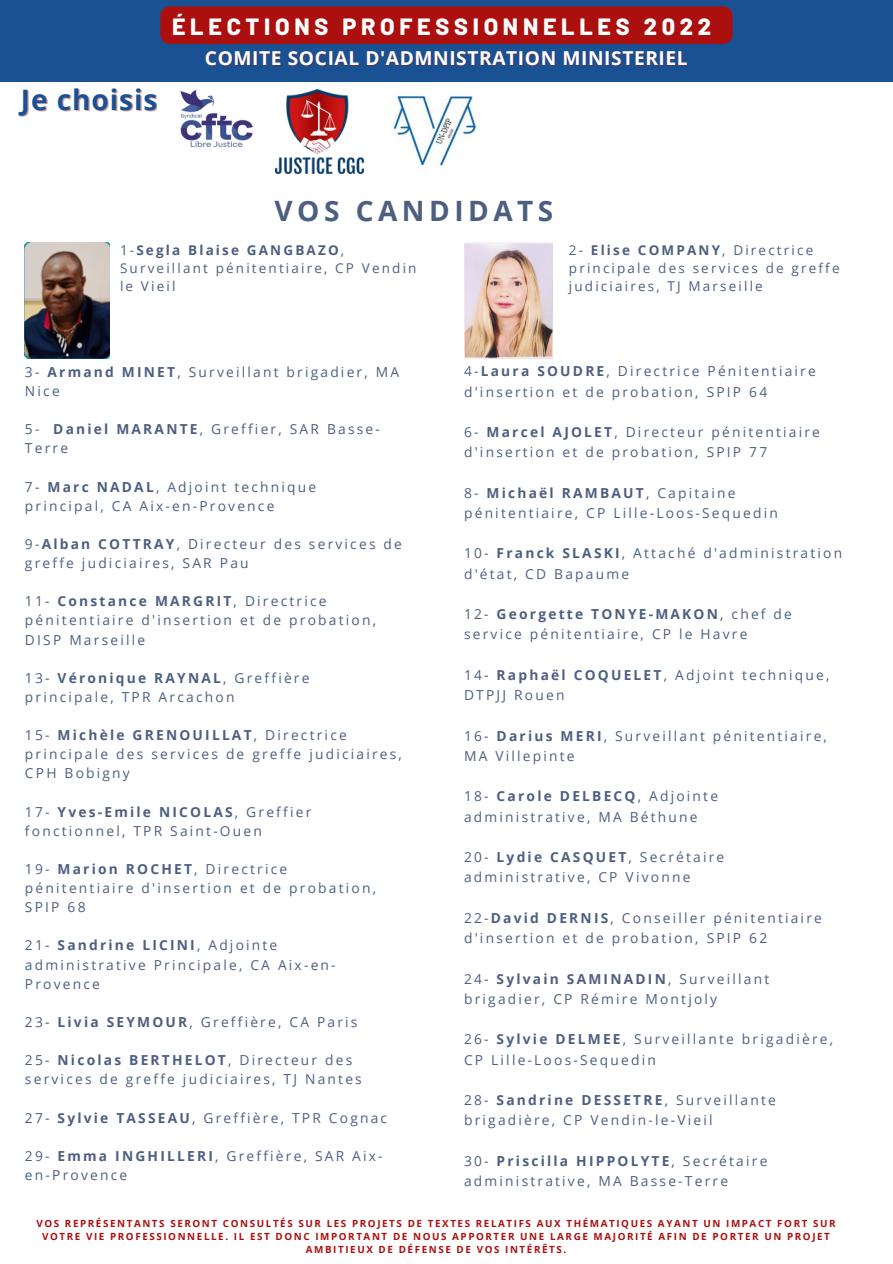
<style>
.page{position:relative;width:893px;height:1264px;background:#fff}
.page>*{position:absolute;margin:0;border:0;box-sizing:border-box;transform-origin:0 0}
.t1{font:700 28.2px "Open Sans";letter-spacing:.03em;color:#1a5192}
.t2{font:700 28.05px "Open Sans";letter-spacing:.16em;color:#4d5f81}
.t3{font:800 23.4px "Barlow";letter-spacing:.2em;color:#fff}
.t4{font:700 19.2px "Open Sans";letter-spacing:.03em;color:#fff}
.t5{font:13.8px/19px "Open Sans";letter-spacing:.16em;color:#4d5f81}
.t6{font:13.5px/18px "Open Sans";letter-spacing:.16em;color:#4d5f81}
.t7{font:700 9.9px/13.2px "Open Sans";letter-spacing:.16em;color:#ab0f0e;text-align:center}
.s1{font-weight:700}
</style>
<div class="page">
<div style="left:0;top:0;width:892px;height:1262px;background:#1a5192"></div>
<div style="left:0;top:82px;width:892px;height:1180px;background:#fff"></div>
<img style="left:25px;top:242px;width:84px;height:116px">
<img style="left:464px;top:242px;width:89px;height:116px">
<div style="left:160px;top:6px;width:572px;height:38px;background:#ab0f0e"></div>
<img style="left:274px;top:89px;width:91px;height:86px">
<img style="left:180px;top:89px;width:95px;height:78px">
<img style="left:391px;top:95px;width:87px;height:72px">
<h1 class="t1" style="left:21px;top:79px;width:138px">Je choisis</h1>
<h3 class="t3" style="left:172px;top:11px;width:540px">ÉLECTIONS PROFESSIONNELLES 2022</h3>
<h3 class="t4" style="left:205px;top:44px;width:484px">COMITE SOCIAL D'ADMNISTRATION MINISTERIEL</h3>
<h2 class="t2" style="left:274px;top:191px;width:280px">VOS CANDIDATS</h2>
<p class="t6" style="left:120px;top:240px;width:298px">1-<span class="s1">Segla Blaise GANGBAZO</span>,<br>Surveillant pénitentiaire, CP Vendin le Vieil</p>
<p class="t5" style="left:25px;top:362px;width:375px">3- <span class="s1">Armand MINET</span>, Surveillant brigadier, MA<br>Nice</p>
<p class="t5" style="left:25px;top:419px;width:356px">5- <span class="s1">Daniel MARANTE</span>, Greffier, SAR Basse-<br>Terre</p>
<p class="t5" style="left:25px;top:477px;width:293px">7- <span class="s1">Marc NADAL</span>, Adjoint technique principal, CA Aix-en-Provence</p>
<p class="t5" style="left:25px;top:534px;width:378px">9-<span class="s1">Alban COTTRAY</span>, Directeur des services de greffe judiciaires, SAR Pau</p>
<p class="t5" style="left:25px;top:591px;width:352px">11- <span class="s1">Constance MARGRIT</span>, Directrice pénitentiaire d'insertion et de probation,<br>DISP Marseille</p>
<p class="t5" style="left:25px;top:668px;width:286px">13- <span class="s1">Véronique RAYNAL</span>, Greffière principale, TPR Arcachon</p>
<p class="t5" style="left:25px;top:725px;width:378px">15- <span class="s1">Michèle GRENOUILLAT</span>, Directrice principale des services de greffe judiciaires,<br>CPH Bobigny</p>
<p class="t5" style="left:25px;top:801px;width:288px">17- <span class="s1">Yves-Emile NICOLAS</span>, Greffier fonctionnel, TPR Saint-Ouen</p>
<p class="t5" style="left:25px;top:859px;width:352px">19- <span class="s1">Marion ROCHET</span>, Directrice pénitentiaire d'insertion et de probation,<br>SPIP 68</p>
<p class="t5" style="left:25px;top:935px;width:312px">21- <span class="s1">Sandrine LICINI</span>, Adjointe administrative Principale, CA Aix-en-<br>Provence</p>
<p class="t5" style="left:25px;top:1012px;width:334px">23- <span class="s1">Livia SEYMOUR</span>, Greffière, CA Paris</p>
<p class="t5" style="left:25px;top:1050px;width:338px">25- <span class="s1">Nicolas BERTHELOT</span>, Directeur des services de greffe judiciaires, TJ Nantes</p>
<p class="t5" style="left:25px;top:1107px;width:363px">27- <span class="s1">Sylvie TASSEAU</span>, Greffière, TPR Cognac</p>
<p class="t5" style="left:25px;top:1145px;width:359px">29- <span class="s1">Emma INGHILLERI</span>, Greffière, SAR Aix&shy;en-Provence</p>
<p class="t6" style="left:569px;top:240px;width:272px">2- <span class="s1">Elise COMPANY</span>, Directrice principale des services de greffe judiciaires, TJ Marseille</p>
<p class="t5" style="left:464px;top:361px;width:353px;line-height:20.2px">4-<span class="s1">Laura SOUDRE</span>, Directrice Pénitentiaire d'insertion et de probation, SPIP 64</p>
<p class="t5" style="left:464px;top:421px;width:357px;line-height:20.2px">6- <span class="s1">Marcel AJOLET</span>, Directeur pénitentiaire d'insertion et de probation, SPIP 77</p>
<p class="t5" style="left:464px;top:482px;width:315px;line-height:20.2px">8- <span class="s1">Michaël RAMBAUT</span>, Capitaine pénitentiaire, CP Lille-Loos-Sequedin</p>
<p class="t5" style="left:464px;top:543px;width:379px;line-height:20.2px">10- <span class="s1">Franck SLASKI</span>, Attaché d'administration d'état, CD Bapaume</p>
<p class="t5" style="left:464px;top:603px;width:329px;line-height:20.2px">12- <span class="s1">Georgette TONYE-MAKON</span>, chef de service pénitentiaire, CP le Havre</p>
<p class="t5" style="left:464px;top:664px;width:367px;line-height:20.2px">14- <span class="s1">Raphaël COQUELET</span>, Adjoint technique,<br>DTPJJ Rouen</p>
<p class="t5" style="left:464px;top:725px;width:364px;line-height:20.2px">16- <span class="s1">Darius MERI</span>, Surveillant pénitentiaire,<br>MA Villepinte</p>
<p class="t5" style="left:464px;top:785px;width:255px;line-height:20.2px">18- <span class="s1">Carole DELBECQ</span>, Adjointe administrative, MA Béthune</p>
<p class="t5" style="left:464px;top:846px;width:262px;line-height:20.2px">20- <span class="s1">Lydie CASQUET</span>, Secrétaire administrative, CP Vivonne</p>
<p class="t5" style="left:464px;top:907px;width:359px;line-height:20.2px">22-<span class="s1">David DERNIS</span>, Conseiller pénitentiaire d'insertion et de probation, SPIP 62</p>
<p class="t5" style="left:464px;top:968px;width:307px;line-height:20.2px">24- <span class="s1">Sylvain SAMINADIN</span>, Surveillant brigadier, CP Rémire Montjoly</p>
<p class="t5" style="left:464px;top:1028px;width:370px;line-height:20.2px">26- <span class="s1">Sylvie DELMEE</span>, Surveillante brigadière,<br>CP Lille-Loos-Sequedin</p>
<p class="t5" style="left:464px;top:1089px;width:313px;line-height:20.2px">28- <span class="s1">Sandrine DESSETRE</span>, Surveillante brigadière, CP Vendin-le-Vieil</p>
<p class="t5" style="left:464px;top:1150px;width:305px;line-height:20.2px">30- <span class="s1">Priscilla HIPPOLYTE</span>, Secrétaire administrative, MA Basse-Terre</p>
<p class="t7" style="left:36px;top:1216px;width:800px">VOS REPRÉSENTANTS SERONT CONSULTÉS SUR LES PROJETS DE TEXTES RELATIFS AUX THÉMATIQUES AYANT UN IMPACT FORT SUR<br>VOTRE VIE PROFESSIONNELLE. IL EST DONC IMPORTANT DE NOUS APPORTER UNE LARGE MAJORITÉ AFIN DE PORTER UN PROJET<br>AMBITIEUX DE DÉFENSE DE VOS INTÉRÊTS.</p>
</div>
